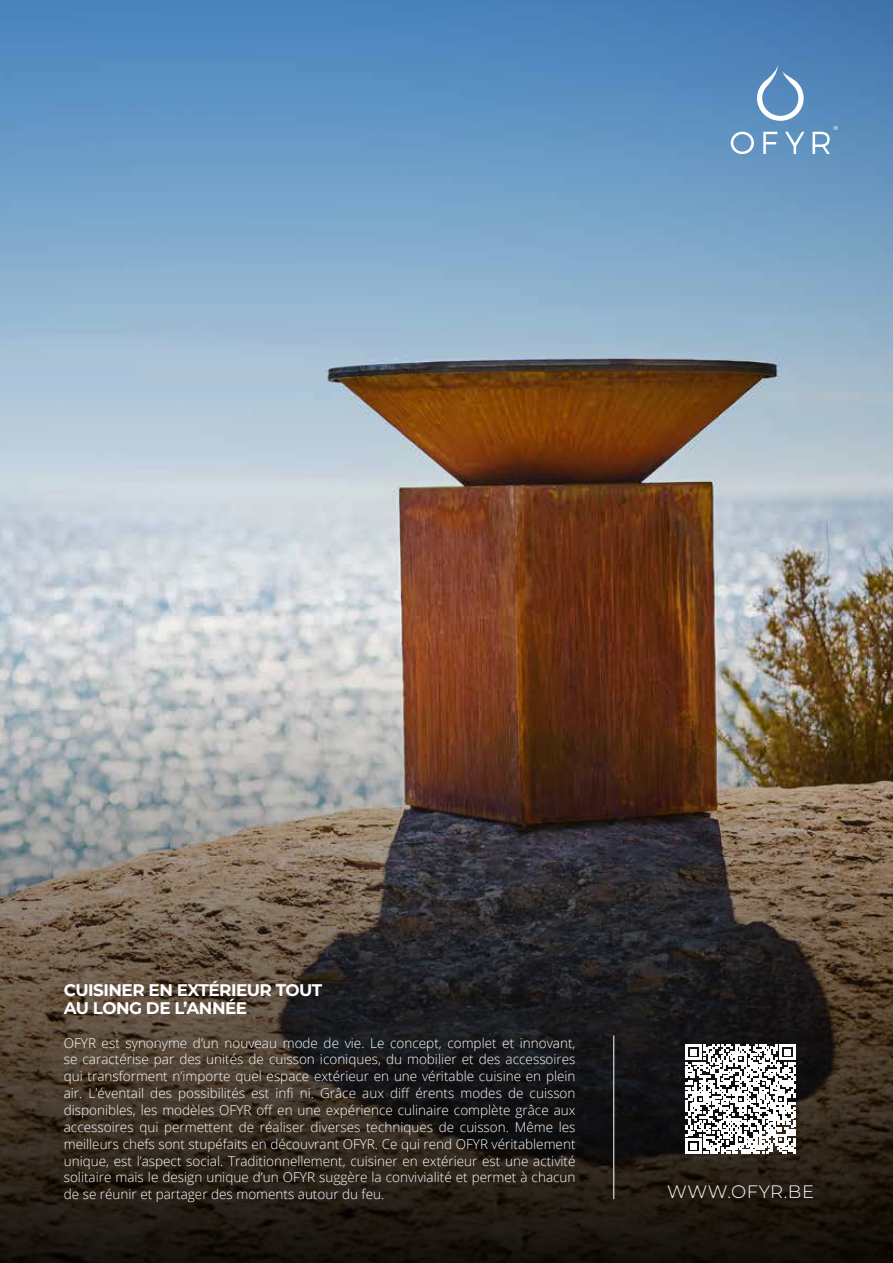
<style>
.page{position:relative;width:893px;height:1263px;background:#fff}
.page>*{position:absolute;margin:0;border:0;box-sizing:border-box;transform-origin:0 0}
.t1{font:300 18px "Montserrat";letter-spacing:.03em;color:#fff}
.t2{font:700 16.8px/18.1px "Montserrat";letter-spacing:-.03em;color:#fff}
.t3{font:300 13.5px/16.8px "Open Sans";color:#fff;text-align:justify}
</style>
<div class="page">
<img style="left:0;top:0;width:893px;height:1263px">
<hr style="left:613px;top:1035px;width:1px;height:164px;background:#fff">
<svg style="left:731px;top:132px;width:23px;height:22px"></svg>
<svg style="left:763px;top:132px;width:14px;height:22px"></svg>
<svg style="left:785px;top:132px;width:19px;height:22px"></svg>
<svg style="left:813px;top:126px;width:25px;height:28px"></svg>
<svg style="left:757px;top:64px;width:47px;height:57px"></svg>
<svg style="left:686px;top:1044px;width:109px;height:110px"></svg>
<p class="t2" style="left:64px;top:980px;width:260px">CUISINER EN EXTÉRIEUR TOUT<br>AU LONG DE L’ANNÉE</p>
<p class="t3" style="left:64px;top:1034px;width:513px">OFYR est synonyme d’un nouveau mode de vie. Le concept, complet et innovant, se caractérise par des unités de cuisson iconiques, du mobilier et des accessoires qui transforment n’importe quel espace extérieur en une véritable cuisine en plein air. L’éventail des possibilités est infi ni. Grâce aux diff érents modes de cuisson disponibles, les modèles OFYR off en une expérience culinaire complète grâce aux accessoires qui permettent de réaliser diverses techniques de cuisson. Même les meilleurs chefs sont stupéfaits en découvrant OFYR. Ce qui rend OFYR véritablement unique, est l’aspect social. Traditionnellement, cuisiner en extérieur est une activité solitaire mais le design unique d’un OFYR suggère la convivialité et permet à chacun de se réunir et partager des moments autour du feu.</p>
<h1 class="t1" style="left:667px;top:1179px;width:148px">WWW.OFYR.BE</h1>
</div>
